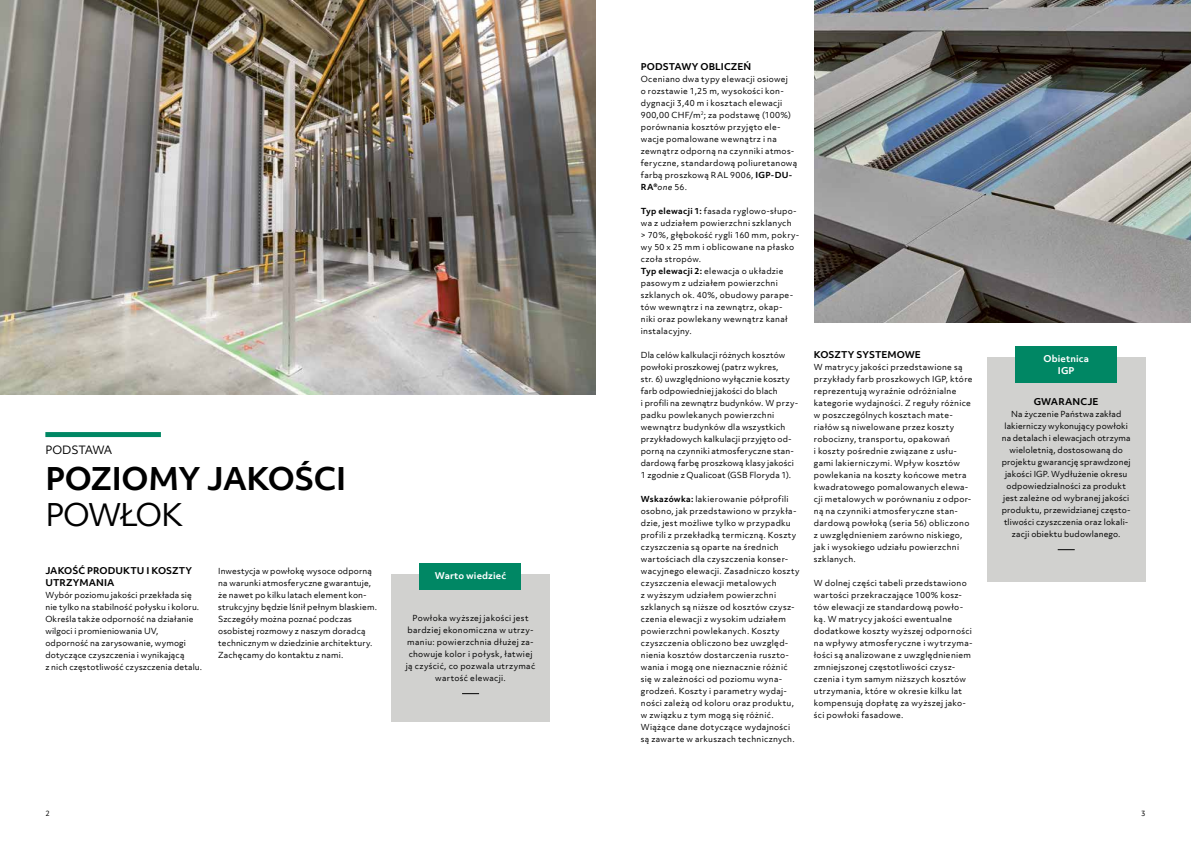
<style>
.page{position:relative;width:1191px;height:842px;background:#fff}
.page>*{position:absolute;margin:0;border:0;box-sizing:border-box;transform-origin:0 0}
.t1{font:700 30px "Objektiv Mk 3";letter-spacing:-.02em;color:#000}
.t2{font:30px "Objektiv Mk 3";letter-spacing:-.05em;color:#000}
.t3{font:11px "Objektiv Mk 3";letter-spacing:-.025em;color:#000}
.t4{font:700 9px/12px "Objektiv Mk 3";letter-spacing:.005em;color:#000}
.t5{font:700 9px/12px "Objektiv Mk 3";letter-spacing:.01em;color:#fff;text-align:center}
.t6{font:8px/12px "Objektiv Mk 3";letter-spacing:.035em;color:#000}
.t7{font:8px/12px "Objektiv Mk 3";letter-spacing:.015em;color:#000}
.t8{font:7px "Objektiv Mk 3";color:#000}
.s1{font-weight:700}
.s2{font-style:italic}
</style>
<div class="page">
<img style="left:0;top:0;width:595px;height:394px">
<img style="left:814px;top:0;width:377px;height:322px">
<div style="left:45px;top:432px;width:116px;height:5px;background:#008764"></div>
<div style="left:391px;top:574px;width:159px;height:148px;background:#d1d1cf"></div>
<svg style="left:462px;top:693px;width:17px;height:1px"></svg>
<div style="left:419px;top:563px;width:102px;height:26px;background:#008764"></div>
<div style="left:986px;top:358px;width:159px;height:224px;background:#d1d1cf"></div>
<svg style="left:1057px;top:549px;width:17px;height:1px"></svg>
<div style="left:1015px;top:346px;width:101px;height:36px;background:#008764"></div>
<h2 class="t3" style="left:45px;top:442px;width:68px">PODSTAWA</h2>
<h1 class="t1" style="left:45px;top:458px;width:302px">POZIOMY JAKOŚCI</h1>
<h1 class="t2" style="left:45px;top:494px;width:139px">POWŁOK</h1>
<p class="t4" style="left:45px;top:564px;width:148px">JAKOŚĆ PRODUKTU I KOSZTY<br>UTRZYMANIA</p>
<p class="t7" style="left:45px;top:589px;width:158px">Wybór poziomu jakości przekłada się nie tylko na stabilność połysku i koloru.<br>Określa także odporność na działanie wilgoci i promieniowania UV, odporność na zarysowanie, wymogi dotyczące czyszczenia i wynikającą<br>z nich częstotliwość czyszczenia detalu.</p>
<p class="t7" style="left:218px;top:565px;width:160px">Inwestycja w powłokę wysoce odporną na warunki atmosferyczne gwarantuje, że nawet po kilku latach element kon&shy;strukcyjny będzie lśnił pełnym blaskiem.<br>Szczegóły można poznać podczas osobistej rozmowy z naszym doradcą technicznym w dziedzinie architektury.<br>Zachęcamy do kontaktu z nami.</p>
<p class="t5" style="left:435px;top:569px;width:73px">Warto wiedzieć</p>
<p class="t6" style="left:406px;top:612px;width:131px;text-align:center">Powłoka wyższej jakości jest bardziej ekonomiczna w utrzy&shy;maniu: powierzchnia dłużej za&shy;chowuje kolor i połysk, łatwiej ją czyścić, co pozwala utrzymać wartość elewacji.</p>
<p class="t4" style="left:641px;top:60px;width:112px">PODSTAWY OBLICZEŃ</p>
<p class="t6" style="left:641px;top:73px;width:158px">Oceniano dwa typy elewacji osiowej<br>o rozstawie 1,25 m, wysokości kon&shy;dygnacji 3,40 m i kosztach elewacji<br>900,00 CHF/m<sup>2</sup>; za podstawę (100%) porównania kosztów przyjęto ele&shy;wacje pomalowane wewnątrz i na zewnątrz odporną na czynniki atmos&shy;feryczne, standardową poliuretanową farbą proszkową RAL 9006, <span class="s1">IGP-DU-<br>RA®</span><span class="s2">one</span> 56.</p>
<p class="t6" style="left:641px;top:205px;width:160px"><span class="s1">Typ elewacji 1:</span> fasada ryglowo-słupo&shy;wa z udziałem powierzchni szklanych<br>&gt; 70%, głębokość rygli 160 mm, pokry&shy;wy 50 x 25 mm i oblicowane na płasko czoła stropów.<br><span class="s1">Typ elewacji 2:</span> elewacja o układzie pasowym z udziałem powierzchni szklanych ok. 40%, obudowy parape&shy;tów wewnątrz i na zewnątrz, okap-<br>niki oraz powlekany wewnątrz kanał instalacyjny.</p>
<p class="t7" style="left:641px;top:349px;width:159px">Dla celów kalkulacji różnych kosztów powłoki proszkowej (patrz wykres,<br>str. 6) uwzględniono wyłącznie koszty farb odpowiedniej jakości do blach<br>i profili na zewnątrz budynków. W przy&shy;padku powlekanych powierzchni wewnątrz budynków dla wszystkich przykładowych kalkulacji przyjęto od&shy;porną na czynniki atmosferyczne stan&shy;dardową farbę proszkową klasy jakości 1 zgodnie z Qualicoat (GSB Floryda 1).</p>
<p class="t6" style="left:641px;top:493px;width:160px"><span class="s1">Wskazówka:</span> lakierowanie półprofili osobno, jak przedstawiono w przykła&shy;dzie, jest możliwe tylko w przypadku profili z przekładką termiczną. Koszty czyszczenia są oparte na średnich wartościach dla czyszczenia konser&shy;wacyjnego elewacji. Zasadniczo koszty czyszczenia elewacji metalowych<br>z wyższym udziałem powierzchni szklanych są niższe od kosztów czysz&shy;czenia elewacji z wysokim udziałem powierzchni powlekanych. Koszty czyszczenia obliczono bez uwzględ&shy;nienia kosztów dostarczenia ruszto&shy;wania i mogą one nieznacznie różnić się w zależności od poziomu wyna&shy;grodzeń. Koszty i parametry wydaj&shy;ności zależą od koloru oraz produktu, w związku z tym mogą się różnić.<br>Wiążące dane dotyczące wydajności są zawarte w arkuszach technicznych.</p>
<p class="t4" style="left:814px;top:348px;width:109px">KOSZTY SYSTEMOWE</p>
<p class="t6" style="left:814px;top:361px;width:160px">W matrycy jakości przedstawione są przykłady farb proszkowych IGP, które reprezentują wyraźnie odróżnialne kategorie wydajności. Z reguły różnice w poszczególnych kosztach mate&shy;riałów są niwelowane przez koszty robocizny, transportu, opakowań<br>i koszty pośrednie związane z usłu&shy;gami lakierniczymi. Wpływ kosztów powlekania na koszty końcowe metra kwadratowego pomalowanych elewa&shy;cji metalowych w porównaniu z odpor&shy;ną na czynniki atmosferyczne stan&shy;dardową powłoką (seria 56) obliczono z uwzględnieniem zarówno niskiego, jak i wysokiego udziału powierzchni szklanych.</p>
<p class="t6" style="left:814px;top:577px;width:160px">W dolnej części tabeli przedstawiono wartości przekraczające 100% kosz&shy;tów elewacji ze standardową powło&shy;ką. W matrycy jakości ewentualne dodatkowe koszty wyższej odporności na wpływy atmosferyczne i wytrzyma&shy;łości są analizowane z uwzględnieniem zmniejszonej częstotliwości czysz&shy;czenia i tym samym niższych kosztów utrzymania, które w okresie kilku lat kompensują dopłatę za wyższej jako&shy;ści powłoki fasadowe.</p>
<p class="t5" style="left:1043px;top:352px;width:47px">Obietnica<br>IGP</p>
<p class="t4" style="left:1033px;top:395px;width:66px">GWARANCJE</p>
<p class="t7" style="left:1001px;top:408px;width:131px;text-align:center">Na życzenie Państwa zakład lakierniczy wykonujący powłoki na detalach i elewacjach otrzyma wieloletnią, dostosowaną do projektu gwarancję sprawdzonej jakości IGP. Wydłużenie okresu odpowiedzialności za produkt jest zależne od wybranej jakości produktu, przewidzianej często&shy;tliwości czyszczenia oraz lokali&shy;zacji obiektu budowlanego.</p>
<p class="t8" style="left:45px;top:809px;width:6px">2</p>
<p class="t8" style="left:1141px;top:809px;width:6px">3</p>
</div>
